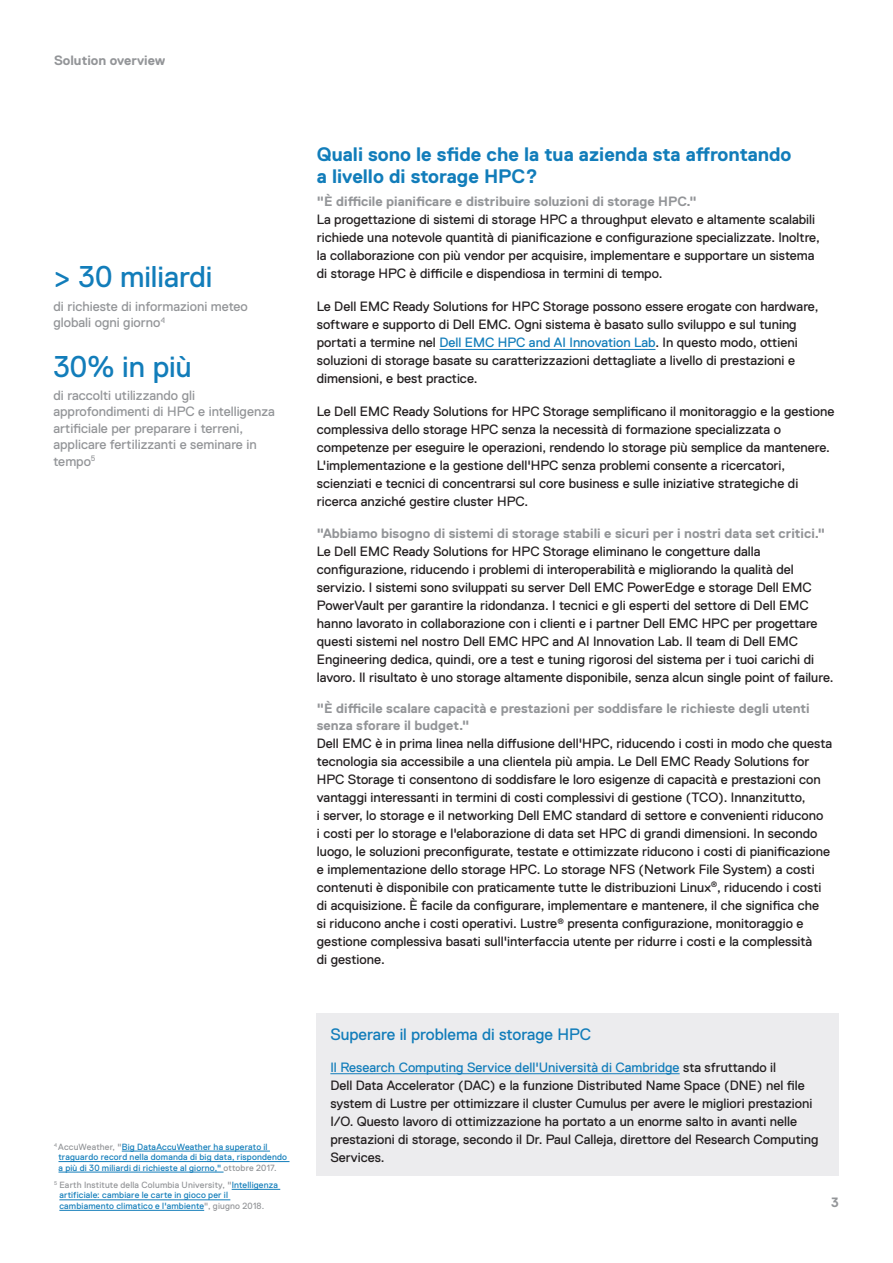
<style>
.page{position:relative;width:893px;height:1263px;background:#fff}
.page>*{position:absolute;margin:0;border:0;box-sizing:border-box;transform-origin:0 0}
.Sidebar_Small_Factoi{font:30px "Dell Replica";color:#127dba}
.Body_Head_Level_1_De{font:700 19.5px/22.5px "Dell Replica";color:#127dba}
.Body_Head_Level_2_De{font:16.5px "Dell Replica";color:#127dba}
.Body_Copy_Dell_Repli{font:13.5px/18px "Dell Replica";color:#231f20}
.Body_Last_Before_Hea{font:13.5px/18px "Dell Replica";color:#231f20}
.Body_Subhead_Level_1{font:700 13.5px/16.5px "Dell Replica";color:#939598}
.Sidebar_Factoid_Body{font:13.5px/16.5px "Dell Replica";color:#939598}
.Document_Type_Dell_R{font:700 13.5px "Dell Replica";color:#939598}
.Single_Digit_Footnot{font:9px/10.5px "Dell Replica";letter-spacing:.02em;color:#127dba}
.s1{color:#939598}
.s2{color:#127dba}
</style>
<div class="page">
<hr style="left:439px;top:349px;width:216px;height:1px;background:#127dba">
<div style="left:317px;top:1014px;width:522px;height:162px;background:#ececee"></div>
<hr style="left:330px;top:1073px;width:350px;height:1px;background:#127dba">
<hr style="left:122px;top:1151px;width:148px;height:1px;background:#127dba">
<hr style="left:58px;top:1161px;width:231px;height:1px;background:#127dba">
<hr style="left:58px;top:1172px;width:166px;height:1px;background:#127dba">
<hr style="left:232px;top:1189px;width:48px;height:1px;background:#127dba">
<hr style="left:59px;top:1199px;width:171px;height:1px;background:#127dba">
<hr style="left:59px;top:1210px;width:145px;height:1px;background:#127dba">
<p class="Document_Type_Dell_R" style="left:54px;top:52px;width:113px">Solution overview</p>
<p class="Sidebar_Small_Factoi" style="left:53px;top:260px;width:160px">&gt; 30 miliardi</p>
<p class="Sidebar_Factoid_Body" style="left:53px;top:298px;width:196px">di richieste di informazioni meteo globali ogni giorno<sup>4</sup></p>
<p class="Sidebar_Small_Factoi" style="left:53px;top:350px;width:140px">30% in più</p>
<p class="Sidebar_Factoid_Body" style="left:53px;top:387px;width:223px">di raccolti utilizzando gli approfondimenti di HPC e intelligenza artificiale per preparare i terreni, applicare fertilizzanti e seminare in tempo<sup>5</sup></p>
<p class="Single_Digit_Footnot" style="left:58px;top:1141px;width:230px;text-indent:-4px"><sup>4</sup> <span class="s1">AccuWeather, "</span>Big DataAccuWeather ha superato il traguardo record nella domanda di big data, rispondendo a più di 30 miliardi di richieste al giorno," <span class="s1">ottobre 2017.</span></p>
<p class="Single_Digit_Footnot" style="left:59px;top:1180px;width:220px;text-indent:-5px"><sup>5</sup> <span class="s1">Earth Institute della Columbia University, "</span>Intelligenza artificiale: cambiare le carte in gioco per il cambiamento climatico e l'ambiente<span class="s1">", giugno 2018.</span></p>
<p class="Body_Head_Level_1_De" style="left:317px;top:143px;width:476px">Quali sono le sfide che la tua azienda sta affrontando a livello di storage HPC?</p>
<p class="Body_Subhead_Level_1" style="left:317px;top:194px;width:381px">"È difficile pianificare e distribuire soluzioni di storage HPC."</p>
<p class="Body_Copy_Dell_Repli" style="left:317px;top:211px;width:504px">La progettazione di sistemi di storage HPC a throughput elevato e altamente scalabili richiede una notevole quantità di pianificazione e configurazione specializzate. Inoltre, la collaborazione con più vendor per acquisire, implementare e supportare un sistema di storage HPC è difficile e dispendiosa in termini di tempo.</p>
<p class="Body_Copy_Dell_Repli" style="left:317px;top:298px;width:503px">Le Dell EMC Ready Solutions for HPC Storage possono essere erogate con hardware, software e supporto di Dell EMC. Ogni sistema è basato sullo sviluppo e sul tuning portati a termine nel <span class="s2">Dell EMC HPC and AI Innovation Lab</span>. In questo modo, ottieni soluzioni di storage basate su caratterizzazioni dettagliate a livello di prestazioni e dimensioni, e best practice.</p>
<p class="Body_Copy_Dell_Repli" style="left:317px;top:403px;width:519px">Le Dell EMC Ready Solutions for HPC Storage semplificano il monitoraggio e la gestione complessiva dello storage HPC senza la necessità di formazione specializzata o competenze per eseguire le operazioni, rendendo lo storage più semplice da mantenere.<br>L'implementazione e la gestione dell'HPC senza problemi consente a ricercatori, scienziati e tecnici di concentrarsi sul core business e sulle iniziative strategiche di ricerca anziché gestire cluster HPC.</p>
<p class="Body_Subhead_Level_1" style="left:317px;top:525px;width:510px">"Abbiamo bisogno di sistemi di storage stabili e sicuri per i nostri data set critici."</p>
<p class="Body_Copy_Dell_Repli" style="left:317px;top:542px;width:516px">Le Dell EMC Ready Solutions for HPC Storage eliminano le congetture dalla configurazione, riducendo i problemi di interoperabilità e migliorando la qualità del servizio. I sistemi sono sviluppati su server Dell EMC PowerEdge e storage Dell EMC PowerVault per garantire la ridondanza. I tecnici e gli esperti del settore di Dell EMC hanno lavorato in collaborazione con i clienti e i partner Dell EMC HPC per progettare questi sistemi nel nostro Dell EMC HPC and AI Innovation Lab. Il team di Dell EMC Engineering dedica, quindi, ore a test e tuning rigorosi del sistema per i tuoi carichi di lavoro. Il risultato è uno storage altamente disponibile, senza alcun single point of failure.</p>
<p class="Body_Subhead_Level_1" style="left:317px;top:701px;width:494px">"È difficile scalare capacità e prestazioni per soddisfare le richieste degli utenti senza sforare il budget."</p>
<p class="Body_Last_Before_Hea" style="left:317px;top:734px;width:517px">Dell EMC è in prima linea nella diffusione dell'HPC, riducendo i costi in modo che questa tecnologia sia accessibile a una clientela più ampia. Le Dell EMC Ready Solutions for HPC Storage ti consentono di soddisfare le loro esigenze di capacità e prestazioni con vantaggi interessanti in termini di costi complessivi di gestione (TCO). Innanzitutto,<br>i server, lo storage e il networking Dell EMC standard di settore e convenienti riducono<br>i costi per lo storage e l'elaborazione di data set HPC di grandi dimensioni. In secondo luogo, le soluzioni preconfigurate, testate e ottimizzate riducono i costi di pianificazione e implementazione dello storage HPC. Lo storage NFS (Network File System) a costi contenuti è disponibile con praticamente tutte le distribuzioni Linux<sup>®</sup>, riducendo i costi di acquisizione. È facile da configurare, implementare e mantenere, il che significa che<br>si riducono anche i costi operativi. Lustre<sup>®</sup> presenta configurazione, monitoraggio e gestione complessiva basati sull'interfaccia utente per ridurre i costi e la complessità<br>di gestione.</p>
<p class="Body_Head_Level_2_De" style="left:330px;top:1025px;width:262px">Superare il problema di storage HPC</p>
<p class="Body_Last_Before_Hea" style="left:330px;top:1058px;width:490px"><span class="s2">Il Research Computing Service dell'Università di Cambridge</span> sta sfruttando il<br>Dell Data Accelerator (DAC) e la funzione Distributed Name Space (DNE) nel file system di Lustre per ottimizzare il cluster Cumulus per avere le migliori prestazioni I/O. Questo lavoro di ottimizzazione ha portato a un enorme salto in avanti nelle prestazioni di storage, secondo il Dr. Paul Calleja, direttore del Research Computing Services.</p>
<p class="Body_Subhead_Level_1" style="left:831px;top:1194px;width:9px">3</p>
</div>
